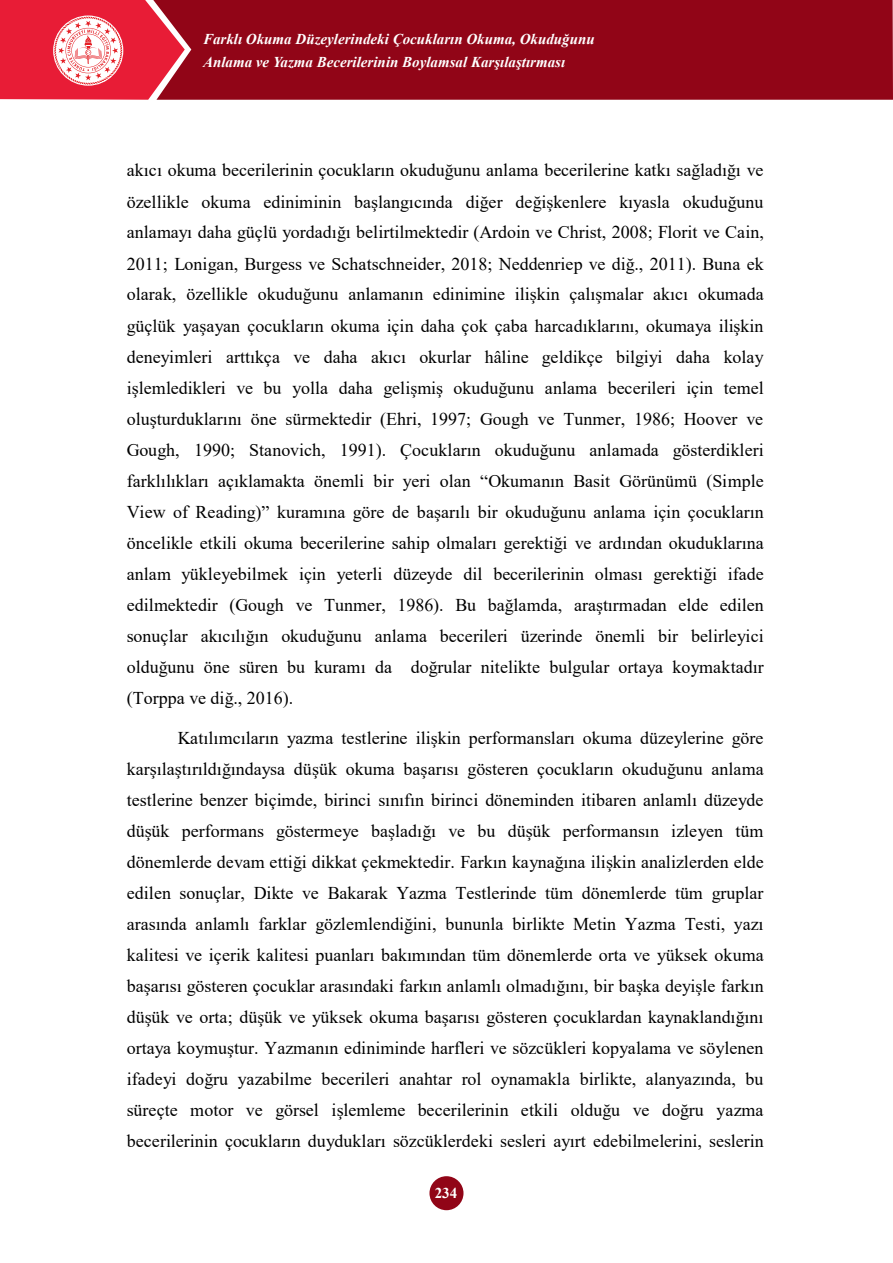
<style>
.page{position:relative;width:893px;height:1263px;background:#fff}
.page>*{position:absolute;margin:0;border:0;box-sizing:border-box;transform-origin:0 0}
.t1{font:18px/31px "Times New Roman";color:#000;text-align:justify}
.t2{font:italic 700 15px/22.5px "Times New Roman";color:#fff}
.t3{font:700 15px "Times New Roman";color:#fff}
</style>
<div class="page">
<div style="left:185px;top:0;width:708px;height:100px;background:#910517"></div>
<svg style="left:0;top:0;width:185px;height:100px;background:#e6485b"></svg>
<div style="left:429px;top:1176px;width:34px;height:34px;background:#910517;border-radius:50%"></div>
<p class="t2" style="left:203px;top:28px;width:393px">Farklı Okuma Düzeylerindeki Çocukların Okuma, Okuduğunu<br>Anlama ve Yazma Becerilerinin Boylamsal Karşılaştırması</p>
<p class="t1" style="left:127px;top:154px;width:639px">akıcı okuma becerilerinin çocukların okuduğunu anlama becerilerine katkı sağladığı ve özellikle okuma ediniminin başlangıcında diğer değişkenlere kıyasla okuduğunu anlamayı daha güçlü yordadığı belirtilmektedir (Ardoin ve Christ, 2008; Florit ve Cain, 2011; Lonigan, Burgess ve Schatschneider, 2018; Neddenriep ve diğ., 2011). Buna ek olarak, özellikle okuduğunu anlamanın edinimine ilişkin çalışmalar akıcı okumada güçlük yaşayan çocukların okuma için daha çok çaba harcadıklarını, okumaya ilişkin deneyimleri arttıkça ve daha akıcı okurlar hâline geldikçe bilgiyi daha kolay işlemledikleri ve bu yolla daha gelişmiş okuduğunu anlama becerileri için temel oluşturduklarını öne sürmektedir (Ehri, 1997; Gough ve Tunmer, 1986; Hoover ve Gough, 1990; Stanovich, 1991). Çocukların okuduğunu anlamada gösterdikleri farklılıkları açıklamakta önemli bir yeri olan “Okumanın Basit Görünümü (Simple View of Reading)” kuramına göre de başarılı bir okuduğunu anlama için çocukların öncelikle etkili okuma becerilerine sahip olmaları gerektiği ve ardından okuduklarına anlam yükleyebilmek için yeterli düzeyde dil becerilerinin olması gerektiği ifade edilmektedir (Gough ve Tunmer, 1986). Bu bağlamda, araştırmadan elde edilen sonuçlar akıcılığın okuduğunu anlama becerileri üzerinde önemli bir belirleyici olduğunu öne süren bu kuramı da doğrular nitelikte bulgular ortaya koymaktadır (Torppa ve diğ., 2016).</p>
<p class="t1" style="left:127px;top:721px;width:639px;text-indent:51px">Katılımcıların yazma testlerine ilişkin performansları okuma düzeylerine göre karşılaştırıldığındaysa düşük okuma başarısı gösteren çocukların okuduğunu anlama testlerine benzer biçimde, birinci sınıfın birinci döneminden itibaren anlamlı düzeyde düşük performans göstermeye başladığı ve bu düşük performansın izleyen tüm dönemlerde devam ettiği dikkat çekmektedir. Farkın kaynağına ilişkin analizlerden elde edilen sonuçlar, Dikte ve Bakarak Yazma Testlerinde tüm dönemlerde tüm gruplar arasında anlamlı farklar gözlemlendiğini, bununla birlikte Metin Yazma Testi, yazı kalitesi ve içerik kalitesi puanları bakımından tüm dönemlerde orta ve yüksek okuma başarısı gösteren çocuklar arasındaki farkın anlamlı olmadığını, bir başka deyişle farkın düşük ve orta; düşük ve yüksek okuma başarısı gösteren çocuklardan kaynaklandığını ortaya koymuştur. Yazmanın ediniminde harfleri ve sözcükleri kopyalama ve söylenen ifadeyi doğru yazabilme becerileri anahtar rol oynamakla birlikte, alanyazında, bu süreçte motor ve görsel işlemleme becerilerinin etkili olduğu ve doğru yazma becerilerinin çocukların duydukları sözcüklerdeki sesleri ayırt edebilmelerini, seslerin</p>
<p class="t3" style="left:435px;top:1182px;width:24px">234</p>
</div>
